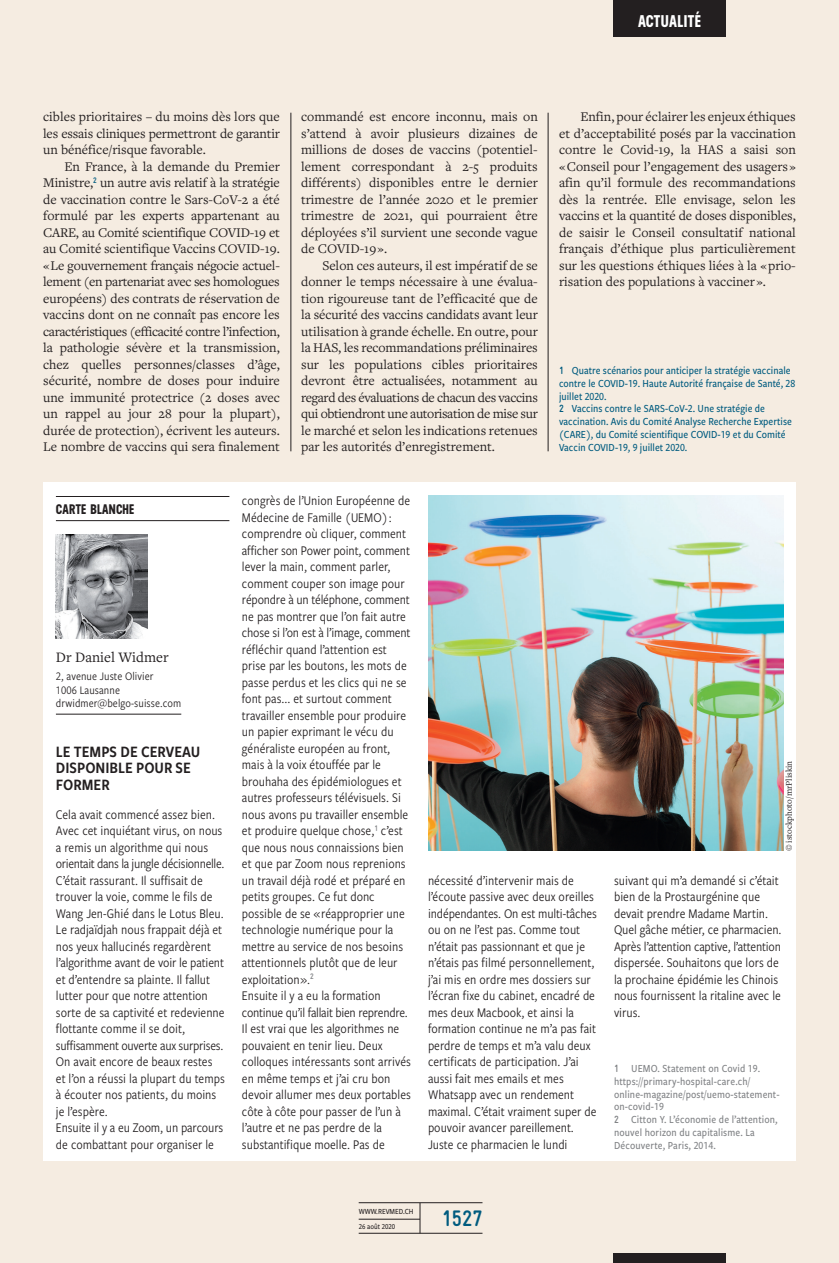
<style>
.page{position:relative;width:839px;height:1263px;background:#f5ece1}
.page>*{position:absolute;margin:0;border:0;box-sizing:border-box;transform-origin:0 0}
.t1{font:700 22.5px "Gravur Condensed Pro";color:#005b7f}
.t2{font:700 16.95px "Neusa";letter-spacing:.005em;color:#fff}
.N_Carte_blanche_titr{font:16.5px/16.5px "Freight Sans Cnd Pro Semi";color:#231f20}
.N_Carte_blanche_aute{font:15px "Freight Text Pro";color:#231f20}
.N_Carte_blanche_text{font:13.8px/16.5px "Freight Sans Cnd Pro";color:#231f20}
.N_Texte_courant{font:13.8px/16.5px "Freight Text Pro";color:#231f20;text-align:justify}
.N_Carte_blanche_rubr{font:700 13.8px "Neusa";color:#231f20}
.N_Carte_blanche_aute-2{font:12px/13.5px "Freight Sans Cnd Pro";letter-spacing:.005em;color:#231f20}
.N_Bibliographie_text{font:500 11.25px/12.8px "Freight Sans Cnd Pro";color:#005b7f}
.N_Bibliographie_text-2{font:500 11.25px/12.8px "Freight Sans Cnd Pro";letter-spacing:.01em;color:#808285}
.N_Copyright_image{font:9px "Freight Text Pro";color:#231f20}
.t3{font:500 8.1px "Freight Sans Cnd Pro";color:#231f20}
.t4{font:500 7.8px "Freight Sans Cnd Pro";color:#231f20}
.s1{font-family:"Gravur Condensed Pro";font-weight:700;font-size:10.5px}
</style>
<div class="page">
<div style="left:613px;top:0;width:112px;height:37px;background:#231f20"></div>
<div style="left:613px;top:1253px;width:112px;height:10px;background:#231f20"></div>
<hr style="left:359px;top:1202px;width:123px;height:1px;background:#231f20">
<hr style="left:359px;top:1233px;width:123px;height:1px;background:#231f20">
<hr style="left:359px;top:1219px;width:61px;height:1px;background:#231f20">
<hr style="left:420px;top:1203px;width:1px;height:30px;background:#231f20">
<hr style="left:290px;top:113px;width:1px;height:338px;background:#231f20">
<hr style="left:548px;top:113px;width:1px;height:338px;background:#231f20">
<div style="left:43px;top:482px;width:753px;height:679px;background:#fff"></div>
<hr style="left:56px;top:496px;width:173px;height:1px;background:#231f20">
<hr style="left:56px;top:520px;width:173px;height:1px;background:#231f20">
<img style="left:428px;top:496px;width:355px;height:355px">
<img style="left:56px;top:534px;width:91px;height:105px">
<hr style="left:56px;top:714px;width:125px;height:1px;background:#231f20">
<p class="t2" style="left:638px;top:9px;width:65px">ACTUALITÉ</p>
<p class="N_Texte_courant" style="left:43px;top:108px;width:238px">cibles prioritaires – du moins dès lors que les essais cliniques permettront de garantir un bénéfice/risque favorable.</p>
<p class="N_Texte_courant" style="left:43px;top:158px;width:238px;text-indent:21px">En France, à la demande du Premier Ministre,<sup>2</sup> un autre avis relatif à la stratégie de vaccination contre le Sars-CoV-2 a été formulé par les experts appartenant au CARE, au Comité scientifique COVID-19 et au Comité scientifique Vaccins COVID-19. « Le gouvernement français négocie actuel&shy;lement (en partenariat avec ses homologues européens) des contrats de réservation de vaccins dont on ne connaît pas encore les caractéristiques (efficacité contre l’infection, la pathologie sévère et la transmission, chez quelles personnes/classes d’âge, sécurité, nombre de doses pour induire une immunité protectrice (2 doses avec un rappel au jour 28 pour la plupart), durée de protection), écrivent les auteurs.<br>Le nombre de vaccins qui sera finalement</p>
<p class="N_Texte_courant" style="left:301px;top:108px;width:238px">commandé est encore inconnu, mais on s’attend à avoir plusieurs dizaines de millions de doses de vaccins (potentiel&shy;lement correspondant à 2-5 produits différents) disponibles entre le dernier trimestre de l’année 2020 et le premier trimestre de 2021, qui pourraient être déployées s’il survient une seconde vague de COVID-19 ».</p>
<p class="N_Texte_courant" style="left:301px;top:257px;width:238px;text-indent:21px">Selon ces auteurs, il est impératif de se donner le temps nécessaire à une évalua&shy;tion rigoureuse tant de l’efficacité que de la sécurité des vaccins candidats avant leur utilisation à grande échelle. En outre, pour la HAS, les recommandations préliminaires sur les populations cibles prioritaires devront être actualisées, notamment au regard des évaluations de chacun des vaccins qui obtiendront une autorisation de mise sur le marché et selon les indications retenues par les autorités d’enregistrement.</p>
<p class="N_Texte_courant" style="left:559px;top:108px;width:238px;text-indent:21px">Enfin, pour éclairer les enjeux éthiques et d’acceptabilité posés par la vaccination contre le Covid-19, la HAS a saisi son « Conseil pour l’engagement des usagers » afin qu’il formule des recommandations dès la rentrée. Elle envisage, selon les vaccins et la quantité de doses disponibles, de saisir le Conseil consultatif national français d’éthique plus particulièrement sur les questions éthiques liées à la « prio&shy;risation des populations à vacciner ».</p>
<p class="N_Bibliographie_text" style="left:559px;top:364px;width:238px"><span class="s1">1</span> Quatre scénarios pour anticiper la stratégie vaccinale contre le COVID-19. Haute Autorité française de Santé, 28 juillet 2020.</p>
<p class="N_Bibliographie_text" style="left:559px;top:402px;width:234px"><span class="s1">2</span> Vaccins contre le SARS-CoV-2. Une stratégie de vaccination. Avis du Comité Analyse Recherche Expertise (CARE), du Comité scientifique COVID-19 et du Comité Vaccin COVID-19, 9 juillet 2020.</p>
<p class="N_Carte_blanche_rubr" style="left:56px;top:499px;width:80px">CARTE BLANCHE</p>
<p class="N_Carte_blanche_aute" style="left:56px;top:647px;width:114px">Dr Daniel Widmer</p>
<p class="N_Carte_blanche_aute-2" style="left:56px;top:669px;width:127px">2, avenue Juste Olivier<br>1006 Lausanne drwidmer@belgo-suisse.com</p>
<p class="N_Carte_blanche_titr" style="left:56px;top:742px;width:146px">LE TEMPS DE CERVEAU<br>DISPONIBLE POUR SE<br>FORMER</p>
<p class="N_Carte_blanche_text" style="left:56px;top:805px;width:170px">Cela avait commencé assez bien.<br>Avec cet inquiétant virus, on nous a remis un algorithme qui nous orientait dans la jungle décisionnelle.<br>C’était rassurant. Il suffisait de trouver la voie, comme le fils de<br>Wang Jen-Ghié dans le Lotus Bleu.<br>Le radjaïdjah nous frappait déjà et nos yeux hallucinés regardèrent l’algorithme avant de voir le patient et d’entendre sa plainte. Il fallut lutter pour que notre attention sorte de sa captivité et redevienne flottante comme il se doit, suffisamment ouverte aux surprises.<br>On avait encore de beaux restes et l’on a réussi la plupart du temps à écouter nos patients, du moins je l’espère.</p>
<p class="N_Carte_blanche_text" style="left:56px;top:1119px;width:169px">Ensuite il y a eu Zoom, un parcours de combattant pour organiser le</p>
<p class="N_Carte_blanche_text" style="left:242px;top:492px;width:170px">congrès de l’Union Européenne de<br>Médecine de Famille (UEMO) : comprendre où cliquer, comment afficher son Power point, comment lever la main, comment parler, comment couper son image pour répondre à un téléphone, comment ne pas montrer que l’on fait autre chose si l’on est à l’image, comment réfléchir quand l’attention est prise par les boutons, les mots de passe perdus et les clics qui ne se font pas... et surtout comment travailler ensemble pour produire un papier exprimant le vécu du généraliste européen au front, mais à la voix étouffée par le brouhaha des épidémiologues et autres professeurs télévisuels. Si nous avons pu travailler ensemble et produire quelque chose,<sup>1</sup> c’est que nous nous connaissions bien et que par Zoom nous reprenions un travail déjà rodé et préparé en petits groupes. Ce fut donc possible de se « réapproprier une technologie numérique pour la mettre au service de nos besoins attentionnels plutôt que de leur exploitation ».<sup>2</sup></p>
<p class="N_Carte_blanche_text" style="left:242px;top:987px;width:170px">Ensuite il y a eu la formation continue qu’il fallait bien reprendre.<br>Il est vrai que les algorithmes ne pouvaient en tenir lieu. Deux colloques intéressants sont arrivés en même temps et j’ai cru bon devoir allumer mes deux portables côte à côte pour passer de l’un à l’autre et ne pas perdre de la substantifique moelle. Pas de</p>
<p class="N_Copyright_image" style="left:783px;top:851px;width:92px;rotate:-90deg">© istockphoto/mrPliskin</p>
<p class="N_Carte_blanche_text" style="left:428px;top:871px;width:171px">nécessité d’intervenir mais de l’écoute passive avec deux oreilles indépendantes. On est multi-tâches ou on ne l’est pas. Comme tout n’était pas passionnant et que je n’étais pas filmé personnellement, j’ai mis en ordre mes dossiers sur l’écran fixe du cabinet, encadré de mes deux Macbook, et ainsi la formation continue ne m’a pas fait perdre de temps et m’a valu deux certificats de participation. J’ai aussi fait mes emails et mes<br>Whatsapp avec un rendement maximal. C’était vraiment super de pouvoir avancer pareillement.<br>Juste ce pharmacien le lundi</p>
<p class="N_Carte_blanche_text" style="left:614px;top:871px;width:169px">suivant qui m’a demandé si c’était bien de la Prostaurgénine que devait prendre Madame Martin.<br>Quel gâche métier, ce pharmacien.</p>
<p class="N_Carte_blanche_text" style="left:614px;top:937px;width:168px">Après l’attention captive, l’attention dispersée. Souhaitons que lors de la prochaine épidémie les Chinois nous fournissent la ritaline avec le virus.</p>
<p class="N_Bibliographie_text-2" style="left:614px;top:1061px;width:167px"><span class="s1">1</span> UEMO. Statement on Covid 19. https://primary-hospital-care.ch/ online-magazine/post/uemo-statement&shy;on-covid-19</p>
<p class="N_Bibliographie_text-2" style="left:614px;top:1112px;width:165px"><span class="s1">2</span> Citton Y. L’économie de l’attention, nouvel horizon du capitalisme. La<br>Découverte, Paris, 2014.</p>
<p class="t3" style="left:359px;top:1205px;width:56px">WWW.REVMED.CH</p>
<p class="t4" style="left:359px;top:1221px;width:38px">26 août 2020</p>
<h1 class="t1" style="left:442px;top:1206px;width:42px">1527</h1>
</div>
